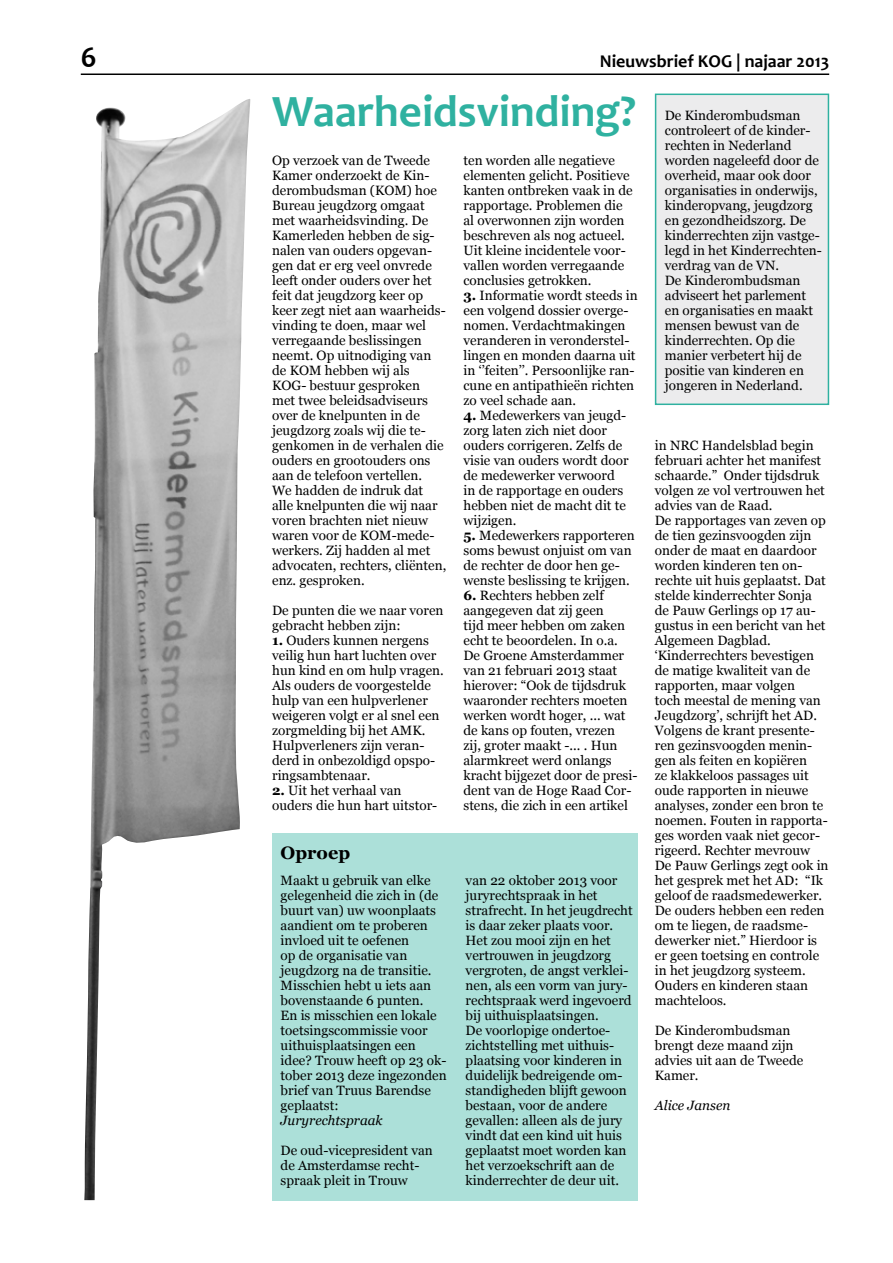
<style>
.page{position:relative;width:893px;height:1263px;background:#fff}
.page>*{position:absolute;margin:0;border:0;box-sizing:border-box;transform-origin:0 0}
.t1{font:700 45px "Candara";color:#2fb1a0}
.t2{font:700 30px "Candara";color:#000}
.t3{font:700 18px "Candara";color:#000}
.t4{font:700 18px "Georgia";color:#000}
.t5{font:13.5px/15px "Georgia";color:#000}
.t6{font:italic 13.5px "Georgia";color:#000}
.s1{font-weight:700}
</style>
<div class="page">
<hr style="left:81px;top:74px;width:748px;height:1px;background:#000">
<div style="left:656px;top:94px;width:172px;height:310px;background:#ececed"></div>
<div style="left:655px;top:94px;width:174px;height:311px;border:2px solid #2fb1a0"></div>
<div style="left:272px;top:833px;width:366px;height:367px;background:#ace0d9"></div>
<img style="left:84px;top:99px;width:166px;height:1101px">
<h2 class="t2" style="left:81px;top:39px;width:17px">6</h2>
<h3 class="t3" style="left:600px;top:50px;width:231px">Nieuwsbrief KOG | najaar 2013</h3>
<h1 class="t1" style="left:272px;top:84px;width:366px">Waarheidsvinding?</h1>
<p class="t5" style="left:272px;top:153px;width:176px">Op verzoek van de Tweede<br>Kamer onderzoekt de Kin&shy;derombudsman (KOM) hoe<br>Bureau jeugdzorg omgaat met waarheidsvinding. De<br>Kamerleden hebben de sig&shy;nalen van ouders opgevan&shy;gen dat er erg veel onvrede leeft onder ouders over het feit dat jeugdzorg keer op keer zegt niet aan waarheids&shy;vinding te doen, maar wel verregaande beslissingen neemt. Op uitnodiging van de KOM hebben wij als<br>KOG- bestuur gesproken met twee beleidsadviseurs over de knelpunten in de jeugdzorg zoals wij die te&shy;genkomen in de verhalen die ouders en grootouders ons aan de telefoon vertellen.<br>We hadden de indruk dat alle knelpunten die wij naar voren brachten niet nieuw waren voor de KOM-mede&shy;werkers. Zij hadden al met advocaten, rechters, cliënten, enz. gesproken.</p>
<p class="t5" style="left:272px;top:603px;width:173px">De punten die we naar voren gebracht hebben zijn:</p>
<p class="t5" style="left:272px;top:633px;width:173px"><span class="s1">1.</span> Ouders kunnen nergens veilig hun hart luchten over hun kind en om hulp vragen.<br>Als ouders de voorgestelde hulp van een hulpverlener weigeren volgt er al snel een zorgmelding bij het AMK.<br>Hulpverleners zijn veran&shy;derd in onbezoldigd opspo&shy;ringsambtenaar.</p>
<p class="t5" style="left:272px;top:783px;width:167px"><span class="s1">2.</span> Uit het verhaal van ouders die hun hart uitstor-</p>
<h3 class="t4" style="left:281px;top:843px;width:71px">Oproep</h3>
<p class="t5" style="left:281px;top:873px;width:168px">Maakt u gebruik van elke gelegenheid die zich in (de buurt van) uw woonplaats aandient om te proberen invloed uit te oefenen<br>op de organisatie van jeugdzorg na de transitie.<br>Misschien hebt u iets aan bovenstaande 6 punten.<br>En is misschien een lokale toetsingscommissie voor uithuisplaatsingen een idee? Trouw heeft op 23 ok&shy;tober 2013 deze ingezonden brief van Truus Barendse geplaatst:</p>
<p class="t6" style="left:281px;top:1113px;width:103px">Juryrechtspraak</p>
<p class="t5" style="left:281px;top:1143px;width:154px">De oud-vicepresident van de Amsterdamse recht&shy;spraak pleit in Trouw</p>
<p class="t5" style="left:463px;top:153px;width:171px">ten worden alle negatieve elementen gelicht. Positieve kanten ontbreken vaak in de rapportage. Problemen die al overwonnen zijn worden beschreven als nog actueel.<br>Uit kleine incidentele voor&shy;vallen worden verregaande conclusies getrokken.</p>
<p class="t5" style="left:463px;top:288px;width:176px"><span class="s1">3.</span> Informatie wordt steeds in een volgend dossier overge&shy;nomen. Verdachtmakingen veranderen in veronderstel&shy;lingen en monden daarna uit in ‘’feiten’’. Persoonlijke ran&shy;cune en antipathieën richten zo veel schade aan.</p>
<p class="t5" style="left:463px;top:408px;width:167px"><span class="s1">4.</span> Medewerkers van jeugd&shy;zorg laten zich niet door ouders corrigeren. Zelfs de visie van ouders wordt door de medewerker verwoord in de rapportage en ouders hebben niet de macht dit te wijzigen.</p>
<p class="t5" style="left:463px;top:528px;width:173px"><span class="s1">5.</span> Medewerkers rapporteren soms bewust onjuist om van de rechter de door hen ge&shy;wenste beslissing te krijgen.</p>
<p class="t5" style="left:463px;top:588px;width:176px"><span class="s1">6.</span> Rechters hebben zelf aangegeven dat zij geen<br>tijd meer hebben om zaken echt te beoordelen. In o.a.<br>De Groene Amsterdammer van 21 februari 2013 staat hierover: “Ook de tijdsdruk waaronder rechters moeten werken wordt hoger, ... wat de kans op fouten, vrezen<br>zij, groter maakt -... . Hun alarmkreet werd onlangs kracht bijgezet door de presi&shy;dent van de Hoge Raad Cor&shy;stens, die zich in een artikel</p>
<p class="t5" style="left:466px;top:873px;width:169px">van 22 oktober 2013 voor juryrechtspraak in het strafrecht. In het jeugdrecht is daar zeker plaats voor.<br>Het zou mooi zijn en het vertrouwen in jeugdzorg vergroten, de angst verklei&shy;nen, als een vorm van jury&shy;rechtspraak werd ingevoerd bij uithuisplaatsingen.<br>De voorlopige ondertoe&shy;zichtstelling met uithuis&shy;plaatsing voor kinderen in duidelijk bedreigende om&shy;standigheden blijft gewoon bestaan, voor de andere gevallen: alleen als de jury vindt dat een kind uit huis geplaatst moet worden kan het verzoekschrift aan de kinderrechter de deur uit.</p>
<p class="t5" style="left:665px;top:108px;width:159px">De Kinderombudsman controleert of de kinder&shy;rechten in Nederland worden nageleefd door de overheid, maar ook door organisaties in onderwijs, kinderopvang, jeugdzorg en gezondheidszorg. De kinderrechten zijn vastge&shy;legd in het Kinderrechten&shy;verdrag van de VN.<br>De Kinderombudsman adviseert het parlement en organisaties en maakt mensen bewust van de kinderrechten. Op die manier verbetert hij de positie van kinderen en jongeren in Nederland.</p>
<p class="t5" style="left:655px;top:438px;width:175px">in NRC Handelsblad begin februari achter het manifest schaarde.” Onder tijdsdruk volgen ze vol vertrouwen het advies van de Raad.<br>De rapportages van zeven op de tien gezinsvoogden zijn onder de maat en daardoor worden kinderen ten on&shy;rechte uit huis geplaatst. Dat stelde kinderrechter Sonja de Pauw Gerlings op 17 au&shy;gustus in een bericht van het<br>Algemeen Dagblad. ‘Kinderrechters bevestigen de matige kwaliteit van de rapporten, maar volgen<br>toch meestal de mening van<br>Jeugdzorg’, schrijft het AD.<br>Volgens de krant presente&shy;ren gezinsvoogden menin&shy;gen als feiten en kopiëren<br>ze klakkeloos passages uit oude rapporten in nieuwe analyses, zonder een bron te noemen. Fouten in rapporta&shy;ges worden vaak niet gecor&shy;rigeerd. Rechter mevrouw<br>De Pauw Gerlings zegt ook in het gesprek met het AD: “Ik geloof de raadsmedewerker.<br>De ouders hebben een reden om te liegen, de raadsme&shy;dewerker niet.” Hierdoor is er geen toetsing en controle in het jeugdzorg systeem.<br>Ouders en kinderen staan machteloos.</p>
<p class="t5" style="left:655px;top:1023px;width:150px">De Kinderombudsman brengt deze maand zijn advies uit aan de Tweede<br>Kamer.</p>
<p class="t6" style="left:655px;top:1097px;width:77px">Alice Jansen</p>
</div>
